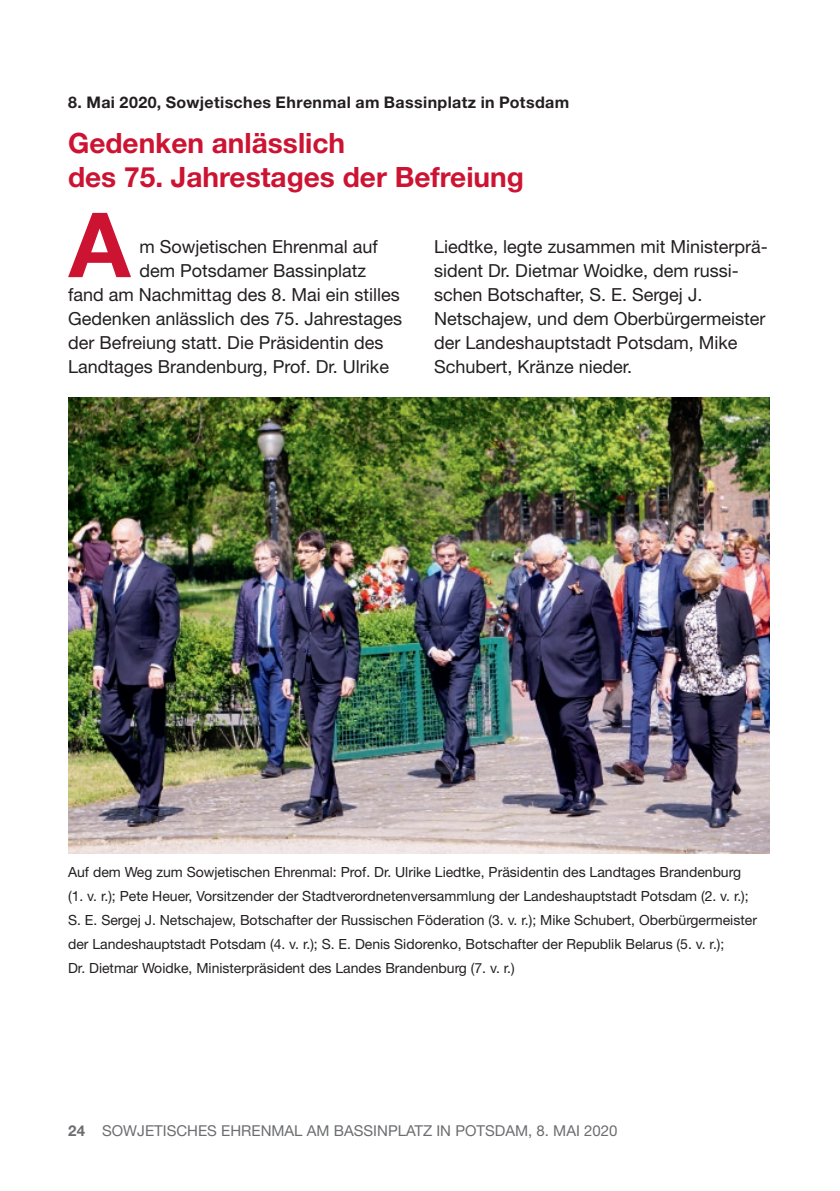
<style>
.page{position:relative;width:840px;height:1191px;background:#fff}
.page>*{position:absolute;margin:0;border:0;box-sizing:border-box;transform-origin:0 0}
.t1{font:700 90px "Helvetica Neue LT Std";color:#cd1332}
.t2{font:700 28px/33.6px "Helvetica Neue LT Std";color:#cd1332}
.t3{font:18px/24px "Helvetica Neue LT Std";color:#231f20}
.t4{font:700 16px "Helvetica Neue LT Std";letter-spacing:.025em;color:#231f20}
.t5{font:15px "Helvetica Neue LT Std";color:#6c6d70}
.t6{font:14px/24px "Helvetica Neue LT Std";color:#231f20}
.s1{font-weight:700}
</style>
<div class="page">
<img style="left:68px;top:397px;width:700px;height:456px">
<p class="t4" style="left:68px;top:92px;width:502px">8. Mai 2020, Sowjetisches Ehrenmal am Bassinplatz in Potsdam</p>
<h2 class="t2" style="left:68px;top:126px;width:457px">Gedenken anlässlich<br>des 75. Jahrestages der Befreiung</h2>
<h1 class="t1" style="left:69px;top:189px;width:63px">A</h1>
<p class="t3" style="left:139px;top:234px;width:240px">m Sowjetischen Ehrenmal auf</p>
<p class="t3" style="left:139px;top:258px;width:228px">dem Potsdamer Bassinplatz</p>
<p class="t3" style="left:68px;top:282px;width:333px">fand am Nachmittag des 8. Mai ein stilles</p>
<p class="t3" style="left:68px;top:306px;width:335px">Gedenken anlässlich des 75. Jahrestages</p>
<p class="t3" style="left:68px;top:330px;width:317px">der Befreiung statt. Die Präsidentin des</p>
<p class="t3" style="left:68px;top:354px;width:322px">Landtages Brandenburg, Prof. Dr. Ulrike</p>
<p class="t3" style="left:434px;top:234px;width:335px">Liedtke, legte zusammen mit Ministerprä&shy;sident Dr. Dietmar Woidke, dem russi&shy;schen Botschafter, S. E. Sergej J.<br>Netschajew, und dem Oberbürgermeister der Landeshauptstadt Potsdam, Mike Schubert, Kränze nieder.</p>
<p class="t6" style="left:68px;top:860px;width:690px">Auf dem Weg zum Sowjetischen Ehrenmal: Prof. Dr. Ulrike Liedtke, Präsidentin des Landtages Brandenburg (1. v. r.); Pete Heuer, Vorsitzender der Stadtverordnetenversammlung der Landeshauptstadt Potsdam (2. v. r.); S. E. Sergej J. Netschajew, Botschafter der Russischen Föderation (3. v. r.); Mike Schubert, Oberbürgermeister der Landeshauptstadt Potsdam (4. v. r.); S. E. Denis Sidorenko, Botschafter der Republik Belarus (5. v. r.);<br>Dr. Dietmar Woidke, Ministerpräsident des Landes Brandenburg (7. v. r.)</p>
<p class="t5" style="left:68px;top:1122px;width:550px"><span class="s1">24</span> SOWJETISCHES EHRENMAL AM BASSINPLATZ IN POTSDAM, 8. MAI 2020</p>
</div>
